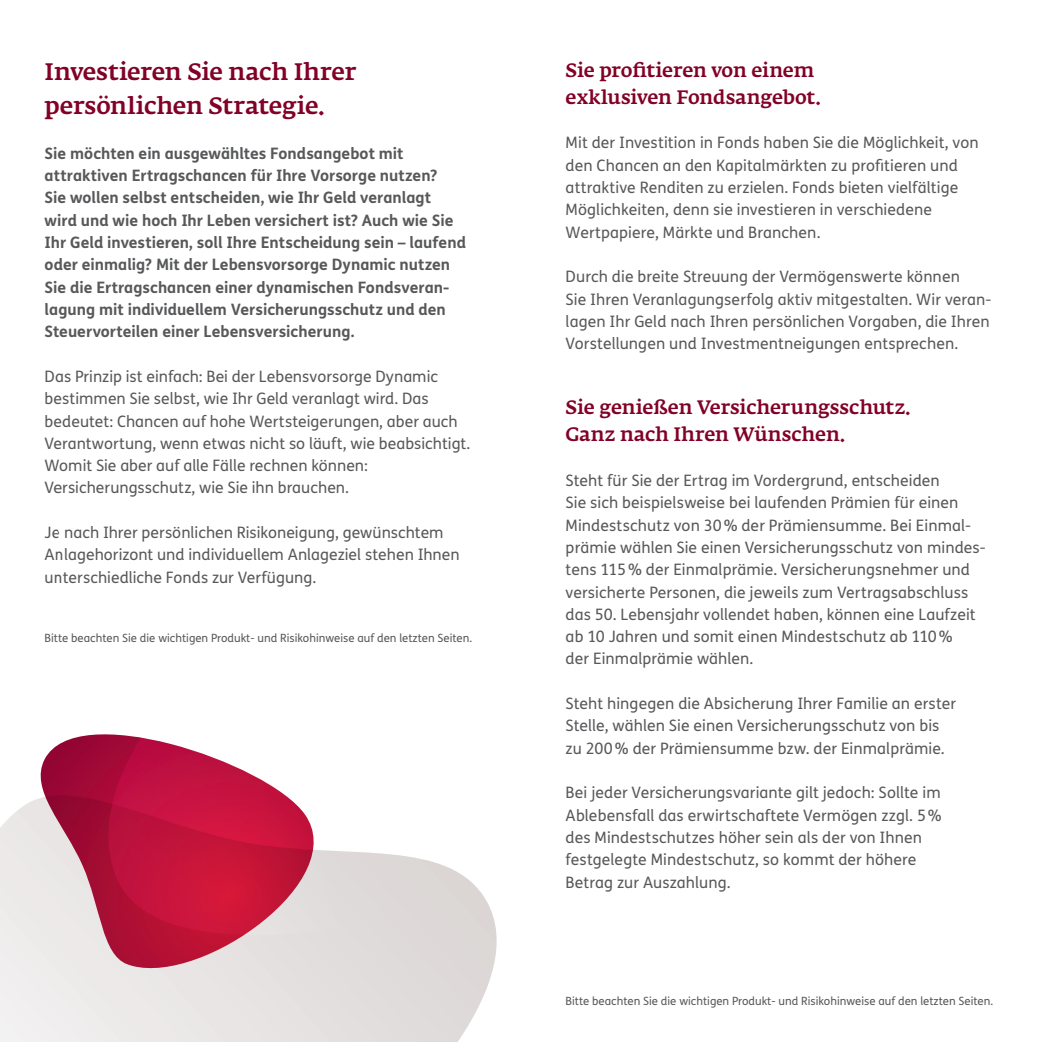
<style>
.page{position:relative;width:1042px;height:1042px;background:#fff}
.page>*{position:absolute;margin:0;border:0;box-sizing:border-box;transform-origin:0 0}
.t1{font:500 23.62px/33.4px "Fedra Serif A Pro";letter-spacing:-.005em;color:#820126}
.t2{font:500 19.25px/26.8px "Fedra Serif A Pro";color:#820126}
.t3{font:15.75px/22.4px "FS Me";letter-spacing:.005em;color:#57585a}
.t4{font:700 15.75px/22.4px "FS Me";color:#57585a}
.t5{font:11.38px "FS Me";color:#57585a}
</style>
<div class="page">
<svg style="left:0;top:803px;width:477px;height:239px;background:#eae7e7"></svg>
<svg style="left:29px;top:735px;width:57px;height:249px;background:#d6afba"></svg>
<svg style="left:86px;top:734px;width:411px;height:276px"></svg>
<h1 class="t1" style="left:45px;top:56px;width:313px">Investieren Sie nach Ihrer persönlichen Strategie.</h1>
<p class="t4" style="left:45px;top:141px;width:423px">Sie möchten ein ausgewähltes Fondsangebot mit attraktiven Ertragschancen für Ihre Vorsorge nutzen?<br>Sie wollen selbst entscheiden, wie Ihr Geld veranlagt wird und wie hoch Ihr Leben versichert ist? Auch wie Sie Ihr Geld investieren, soll Ihre Entscheidung sein – laufend oder einmalig? Mit der Lebensvorsorge Dynamic nutzen Sie die Ertragschancen einer dynamischen Fondsveran&shy;lagung mit individuellem Versicherungsschutz und den Steuervorteilen einer Lebensversicherung.</p>
<p class="t3" style="left:45px;top:365px;width:427px">Das Prinzip ist einfach: Bei der Lebensvorsorge Dynamic bestimmen Sie selbst, wie Ihr Geld veranlagt wird. Das bedeutet: Chancen auf hohe Wertsteigerungen, aber auch Verantwortung, wenn etwas nicht so läuft, wie beabsichtigt.<br>Womit Sie aber auf alle Fälle rechnen können:<br>Versicherungsschutz, wie Sie ihn brauchen.</p>
<p class="t3" style="left:45px;top:521px;width:416px">Je nach Ihrer persönlichen Risikoneigung, gewünschtem<br>Anlagehorizont und individuellem Anlageziel stehen Ihnen unterschiedliche Fonds zur Verfügung.</p>
<p class="t5" style="left:45px;top:630px;width:429px">Bitte beachten Sie die wichtigen Produkt- und Risikohinweise auf den letzten Seiten.</p>
<p class="t2" style="left:566px;top:57px;width:257px">Sie profitieren von einem exklusiven Fondsangebot.</p>
<p class="t3" style="left:566px;top:131px;width:414px">Mit der Investition in Fonds haben Sie die Möglichkeit, von den Chancen an den Kapitalmärkten zu profitieren und attraktive Renditen zu erzielen. Fonds bieten vielfältige Möglichkeiten, denn sie investieren in verschiedene Wertpapiere, Märkte und Branchen.</p>
<p class="t3" style="left:566px;top:265px;width:427px">Durch die breite Streuung der Vermögenswerte können<br>Sie Ihren Veranlagungserfolg aktiv mitgestalten. Wir veran&shy;lagen Ihr Geld nach Ihren persönlichen Vorgaben, die Ihren Vorstellungen und Investmentneigungen entsprechen.</p>
<p class="t2" style="left:566px;top:394px;width:346px">Sie genießen Versicherungsschutz.<br>Ganz nach Ihren Wünschen.</p>
<p class="t3" style="left:566px;top:469px;width:421px">Steht für Sie der Ertrag im Vordergrund, entscheiden<br>Sie sich beispielsweise bei laufenden Prämien für einen Mindestschutz von 30% der Prämiensumme. Bei Einmal&shy;prämie wählen Sie einen Versicherungsschutz von mindes&shy;tens 115% der Einmalprämie. Versicherungsnehmer und versicherte Personen, die jeweils zum Vertragsabschluss das 50. Lebensjahr vollendet haben, können eine Laufzeit ab 10 Jahren und somit einen Mindestschutz ab 110%<br>der Einmalprämie wählen.</p>
<p class="t3" style="left:566px;top:692px;width:392px">Steht hingegen die Absicherung Ihrer Familie an erster<br>Stelle, wählen Sie einen Versicherungsschutz von bis zu 200% der Prämiensumme bzw. der Einmalprämie.</p>
<p class="t3" style="left:566px;top:781px;width:378px">Bei jeder Versicherungsvariante gilt jedoch: Sollte im Ablebensfall das erwirtschaftete Vermögen zzgl. 5% des Mindestschutzes höher sein als der von Ihnen festgelegte Mindestschutz, so kommt der höhere Betrag zur Auszahlung.</p>
<p class="t5" style="left:566px;top:993px;width:429px">Bitte beachten Sie die wichtigen Produkt- und Risikohinweise auf den letzten Seiten.</p>
</div>
